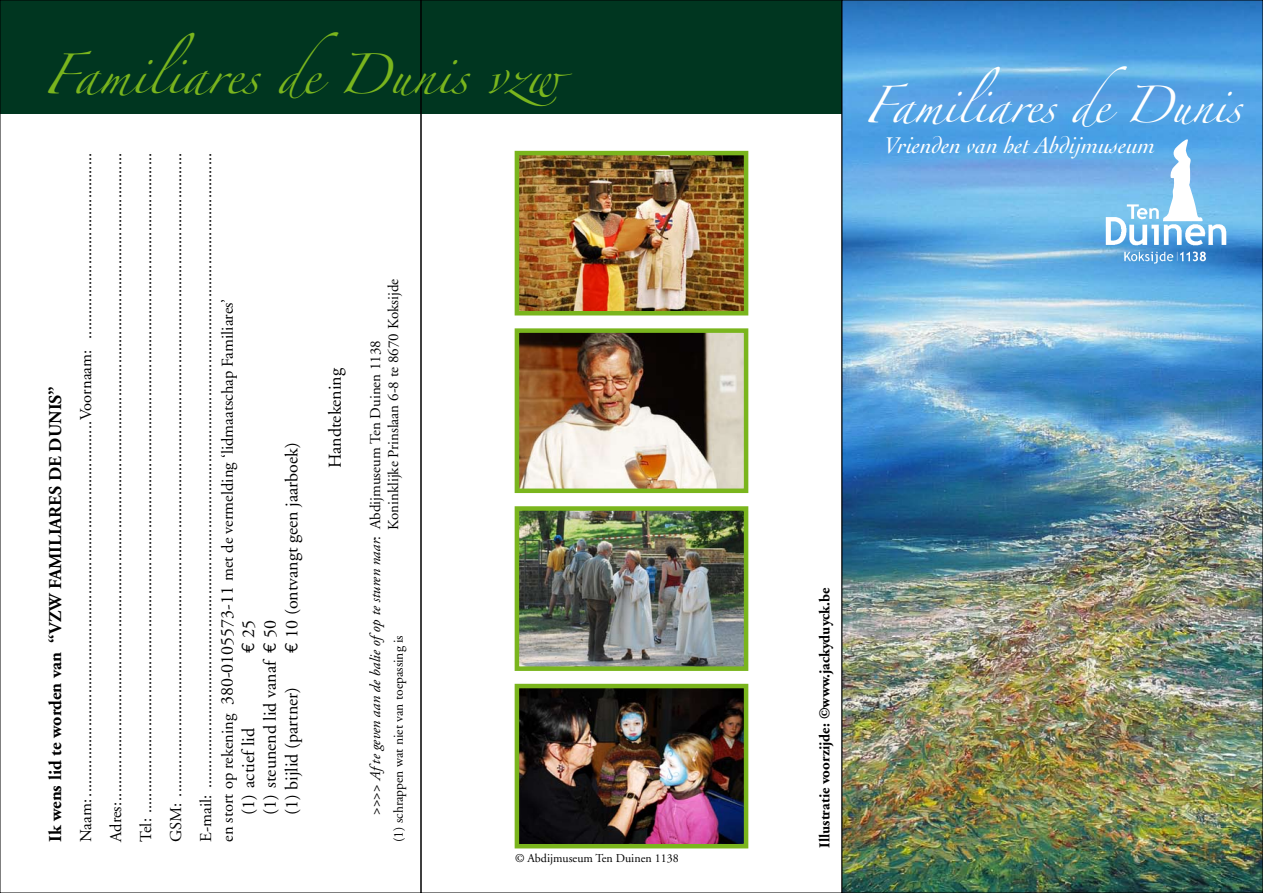
<style>
.page{position:relative;width:1263px;height:893px;background:#fff}
.page>*{position:absolute;margin:0;border:0;box-sizing:border-box;transform-origin:0 0}
.t1{font:36px "Zapfino";color:#7ab51d}
.t2{font:33px "Zapfino";letter-spacing:-.02em;color:#fff}
.t3{font:italic 24px "Cochin";color:#fff}
.t4{font:18px/21.6px "Adobe Garamond";color:#000;text-align:justify}
.t5{font:700 18px "Adobe Garamond";color:#000}
.t6{font:16.5px/30px "Adobe Garamond";color:#000;text-align:justify}
.t7{font:15px/18px "Adobe Garamond";color:#000}
.t8{font:700 15px "Adobe Garamond";color:#000}
.t9{font:13.5px "Adobe Garamond";color:#000}
.t10{font:12px "Adobe Garamond";color:#000}
.s1{font-size:18px}
.s2{font-family:"Euro Mono"}
.s3{font-style:italic}
</style>
<div class="page">
<div style="left:0;top:0;width:1263px;height:113px;background:#003620"></div>
<img style="left:844px;top:2px;width:417px;height:889px">
<img style="left:520px;top:156px;width:223px;height:154px">
<div style="left:515px;top:151px;width:233px;height:164px;border:4px solid #7ab51d"></div>
<img style="left:520px;top:511px;width:223px;height:155px">
<div style="left:515px;top:506px;width:233px;height:165px;border:4px solid #7ab51d"></div>
<img style="left:520px;top:333px;width:223px;height:155px">
<div style="left:515px;top:328px;width:233px;height:165px;border:4px solid #7ab51d"></div>
<img style="left:520px;top:689px;width:223px;height:154px">
<div style="left:515px;top:684px;width:233px;height:164px;border:4px solid #7ab51d"></div>
<img style="left:1093px;top:132px;width:145px;height:138px">
<svg style="left:1163px;top:137px;width:40px;height:84px"></svg>
<h1 class="t1" style="left:43px;top:59px;width:519px">Familiares de Dunis vzw</h1>
<p class="t5" style="left:46px;top:842px;width:457px;rotate:-90deg">Ik wens lid te worden van “VZW FAMILIARES DE DUNIS”</p>
<p class="t6" style="left:71px;top:842px;width:690px;rotate:-90deg">Naam: ...........................................................................................Voornaam: .............................................<br>Adres:.............................................................................................................................................................<br>Tel: ................................................................................................................................................................<br>GSM: ............................................................................................................................................................<br>E-mail: ..........................................................................................................................................................</p>
<p class="t6" style="left:213px;top:842px;width:544px;rotate:-90deg">en stort op rekening <span class="s1">380-0105573-11</span> met de vermelding ‘lidmaatschap Familiares’</p>
<p class="t4" style="left:281px;top:653px;width:212px;rotate:-90deg"><span class="s2">€</span> 10 (ontvangt geen jaarboek)</p>
<p class="t4" style="left:238px;top:815px;width:197px;text-indent:162px;rotate:-90deg"><span class="s2">€</span> 25 (1) steunend lid vanaf <span class="s2">€</span> 50 (1) bijlid (partner)</p>
<p class="t4" style="left:238px;top:815px;width:88px;rotate:-90deg">(1) actief lid</p>
<p class="t4" style="left:325px;top:468px;width:102px;rotate:-90deg">Handtekening</p>
<p class="t7" style="left:367px;top:530px;width:253px;text-indent:-285px;rotate:-90deg">&gt;&gt;&gt;&gt; <span class="s3">Afte geven aan de balie ofop te sturen naar</span>: Abdijmuseum Ten Duinen 1138<br>Koninklijke Prinslaan 6-8 te 8670 Koksijde</p>
<p class="t9" style="left:391px;top:842px;width:208px;rotate:-90deg">(1) schrappen wat niet van toepassing is</p>
<p class="t10" style="left:515px;top:852px;width:165px">© Abdijmuseum Ten Duinen 1138</p>
<h2 class="t2" style="left:863px;top:91px;width:380px">Familiares de Dunis</h2>
<h3 class="t3" style="left:885px;top:132px;width:272px">Vrienden van het Abdijmuseum</h3>
<p class="t8" style="left:817px;top:848px;width:262px;rotate:-90deg">Illustratie voorzijde: ©www.jackyduyck.be</p>
</div>
